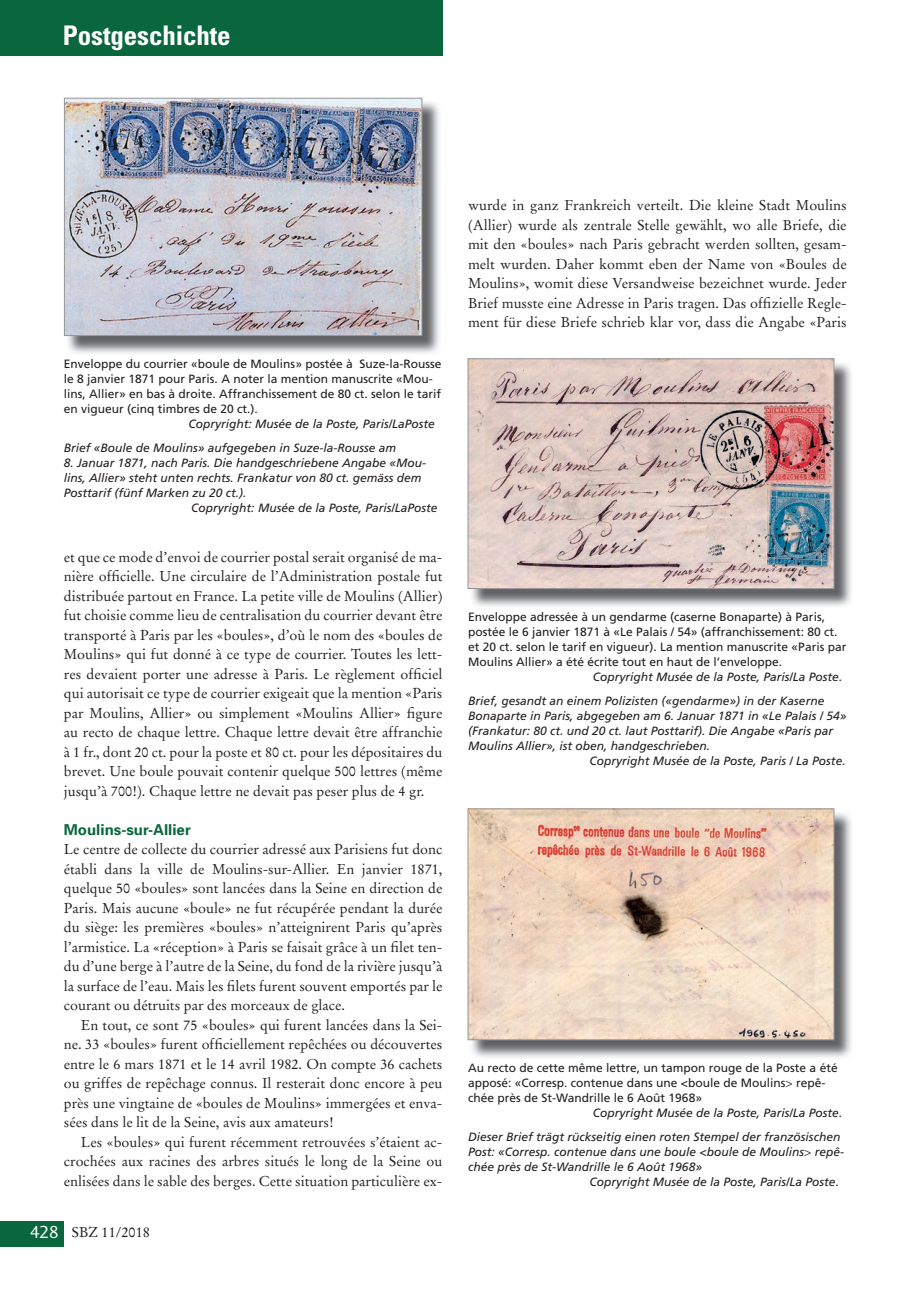
<style>
.page{position:relative;width:919px;height:1289px;background:#fff}
.page>*{position:absolute;margin:0;border:0;box-sizing:border-box;transform-origin:0 0}
.t1{font:700 condensed 27px "Univers";letter-spacing:-.005em;color:#fff}
.t2{font:700 15px "Univers";color:#09663d}
.t3{font:14.25px/19.5px "Stempel Garamond";color:#231f20;text-align:justify}
.t4{font:italic 12px/24px "Frutiger";color:#231f20}
.t5{font:12px/15px "Frutiger";color:#231f20}
.s1{font-family:"Charlotte Sans Book Plain";font-size:18px;color:#fff}
.s2{font-family:"Stempel Garamond";font-style:italic}
.s3{font-family:"Stempel Garamond"}
</style>
<div class="page">
<div style="left:0;top:0;width:442px;height:55px;background:#09663d"></div>
<div style="left:0;top:1220px;width:64px;height:26px;background:#09663d"></div>
<img style="left:66px;top:100px;width:373px;height:253px">
<img style="left:66px;top:100px;width:354px;height:234px">
<div style="left:64px;top:98px;width:358px;height:238px;border:1px solid #95979a"></div>
<img style="left:469px;top:810px;width:382px;height:247px">
<img style="left:469px;top:810px;width:363px;height:228px">
<div style="left:467px;top:808px;width:367px;height:232px;border:1px solid #95979a"></div>
<img style="left:469px;top:360px;width:382px;height:246px">
<img style="left:469px;top:360px;width:363px;height:227px">
<div style="left:467px;top:358px;width:367px;height:231px;border:1px solid #95979a"></div>
<h1 class="t1" style="left:63px;top:18px;width:169px">Postgeschichte</h1>
<p class="t5" style="left:64px;top:356px;width:379px">Enveloppe du courrier «boule de Moulins» postée à Suze-la-Rousse le 8 janvier 1871 pour Paris. A noter la mention manuscrite «Mou&shy;lins, Allier» en bas à droite. Affranchissement de 80 ct. selon le tarif en vigueur (cinq timbres de 20 ct.).</p>
<p class="t4" style="left:64px;top:411px;width:372px;text-indent:125px">Copryright: Musée de la Poste, Paris/LaPoste<br>Brief «Boule de Moulins» aufgegeben in Suze-la-Rousse am</p>
<p class="t4" style="left:64px;top:450px;width:364px">8. Januar 1871, nach Paris. Die handgeschriebene Angabe «Mou-</p>
<p class="t4" style="left:64px;top:465px;width:359px">lins, Allier» steht unten rechts. Frankatur von 80 ct. gemäss dem</p>
<p class="t4" style="left:64px;top:480px;width:184px">Posttarif (fünf Marken zu 20 ct.).</p>
<p class="t4" style="left:191px;top:495px;width:248px">Copryright: Musée de la Poste, Paris/LaPoste</p>
<p class="t3" style="left:64px;top:547px;width:380px">et que ce mode d’envoi de courrier postal serait organisé de ma&shy;nière officielle. Une circulaire de l’Administration postale fut distribuée partout en France. La petite ville de Moulins (Allier) fut choisie comme lieu de centralisation du courrier devant être transporté à Paris par les «boules», d’où le nom des «boules de Moulins» qui fut donné à ce type de courrier. Toutes les lett&shy;res devaient porter une adresse à Paris. Le règlement officiel qui autorisait ce type de courrier exigeait que la mention «Paris par Moulins, Allier» ou simplement «Moulins Allier» figure au recto de chaque lettre. Chaque lettre devait être affranchie à 1 fr., dont 20 ct. pour la poste et 80 ct. pour les dépositaires du brevet. Une boule pouvait contenir quelque 500 lettres (même jusqu’à 700!). Chaque lettre ne devait pas peser plus de 4 gr.</p>
<p class="t2" style="left:64px;top:819px;width:128px">Moulins-sur-Allier</p>
<p class="t3" style="left:64px;top:839px;width:380px">Le centre de collecte du courrier adressé aux Parisiens fut donc établi dans la ville de Moulins-sur-Allier. En janvier 1871, quelque 50 «boules» sont lancées dans la Seine en direction de Paris. Mais aucune «boule» ne fut récupérée pendant la durée du siège: les premières «boules» n’atteignirent Paris qu’après l’armistice. La «réception» à Paris se faisait grâce à un filet ten&shy;du d’une berge à l’autre de la Seine, du fond de la rivière jusqu’à la surface de l’eau. Mais les filets furent souvent emportés par le courant ou détruits par des morceaux de glace.</p>
<p class="t3" style="left:64px;top:1015px;width:380px;text-indent:17px">En tout, ce sont 75 «boules» qui furent lancées dans la Sei&shy;ne. 33 «boules» furent officiellement repêchées ou découvertes entre le 6 mars 1871 et le 14 avril 1982. On compte 36 cachets ou griffes de repêchage connus. Il resterait donc encore à peu près une vingtaine de «boules de Moulins» immergées et enva&shy;sées dans le lit de la Seine, avis aux amateurs!</p>
<p class="t3" style="left:64px;top:1132px;width:380px;text-indent:17px">Les «boules» qui furent récemment retrouvées s’étaient ac&shy;crochées aux racines des arbres situés le long de la Seine ou enlisées dans le sable des berges. Cette situation particulière ex-</p>
<p class="t3" style="left:30px;top:1222px;width:122px"><span class="s1">428</span> SBZ 11/2018</p>
<p class="t3" style="left:468px;top:196px;width:380px">wurde in ganz Frankreich verteilt. Die kleine Stadt Moulins (Allier) wurde als zentrale Stelle gewählt, wo alle Briefe, die mit den «boules» nach Paris gebracht werden sollten, gesam&shy;melt wurden. Daher kommt eben der Name von «Boules de Moulins», womit diese Versandweise bezeichnet wurde. Jeder Brief musste eine Adresse in Paris tragen. Das offizielle Regle&shy;ment für diese Briefe schrieb klar vor, dass die Angabe «Paris</p>
<p class="t5" style="left:468px;top:609px;width:380px">Enveloppe adressée à un gendarme (caserne Bonaparte) à Paris, postée le 6 janvier 1871 à «Le Palais / 54» (affranchissement: 80 ct. et 20 ct. selon le tarif en vigueur). La mention manuscrite «Paris par Moulins Allier» a été écrite tout en haut de l’enveloppe.</p>
<p class="t4" style="left:468px;top:665px;width:376px;text-indent:125px">Copryright Musée de la Poste, Paris/La Poste.<br>Brief, gesandt an einem Polizisten («gendarme») in der Kaserne</p>
<p class="t4" style="left:468px;top:704px;width:380px">Bonaparte in Paris, abgegeben am 6. Januar 1871 in «Le Palais / 54»</p>
<p class="t4" style="left:468px;top:719px;width:366px">(Frankatur: 80 ct. und 20 ct. laut Posttarif). Die Angabe «Paris par</p>
<p class="t4" style="left:468px;top:734px;width:244px">Moulins Allier», ist oben, handgeschrieben.</p>
<p class="t4" style="left:589px;top:749px;width:258px">Copryright Musée de la Poste, Paris / La Poste.</p>
<p class="t5" style="left:468px;top:1060px;width:371px">Au recto de cette même lettre, un tampon rouge de la Poste a été apposé: «Corresp. contenue dans une &lt;boule de Moulins<span class="s2">&gt;</span> repê&shy;chée près de St-Wandrille le 6 Août 1968»</p>
<p class="t4" style="left:468px;top:1101px;width:376px;text-align:right">Copryright Musée de la Poste, Paris/La Poste.<br>Dieser Brief trägt rückseitig einen roten Stempel der französischen</p>
<p class="t4" style="left:468px;top:1140px;width:377px">Post: «Corresp. contenue dans une boule &lt;boule de Moulins<span class="s3">&gt;</span> repê-</p>
<p class="t4" style="left:468px;top:1155px;width:235px">chée près de St-Wandrille le 6 Août 1968»</p>
<p class="t4" style="left:589px;top:1170px;width:251px">Copryright Musée de la Poste, Paris/La Poste.</p>
</div>
